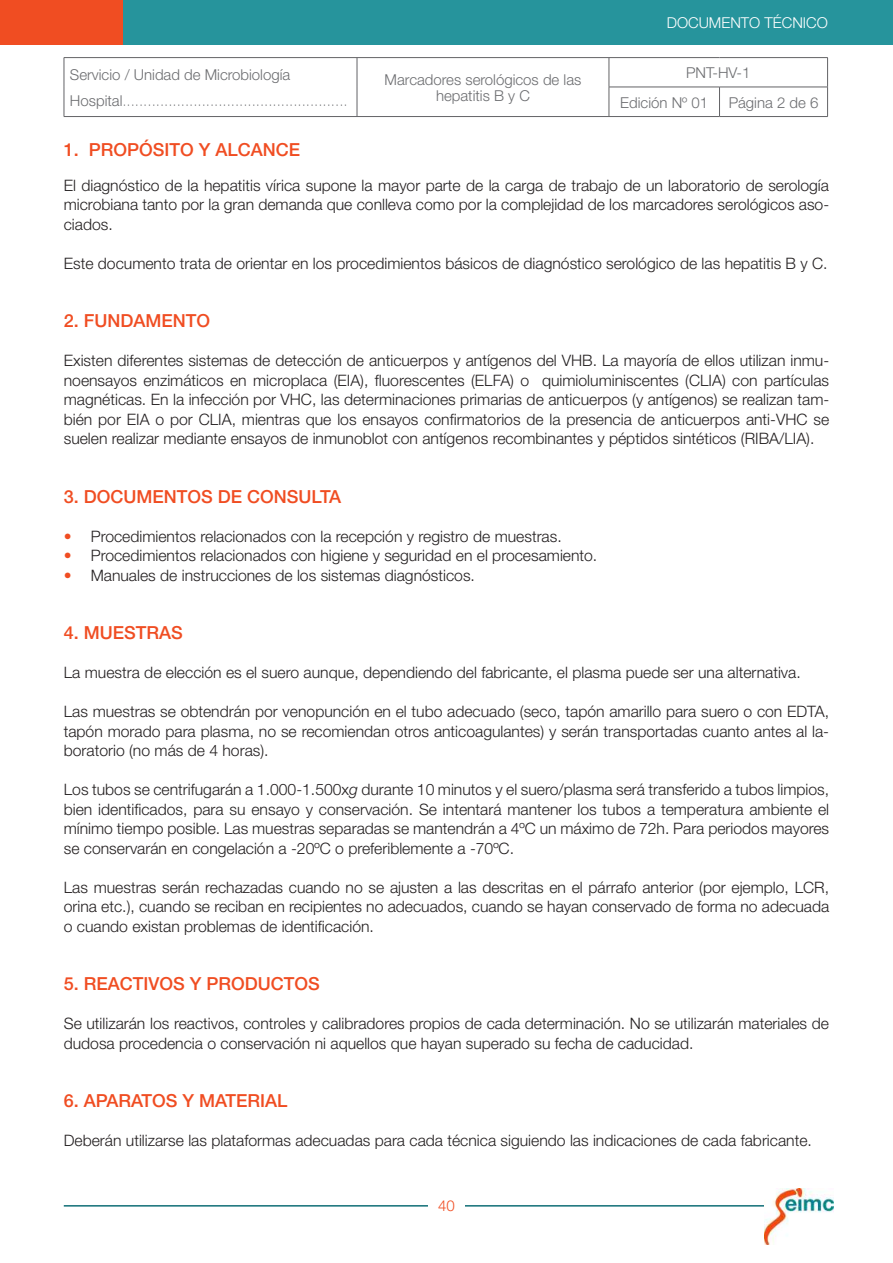
<style>
.page{position:relative;width:893px;height:1263px;background:#fff}
.page>*{position:absolute;margin:0;border:0;box-sizing:border-box;transform-origin:0 0}
.t1{font:500 18px "Helvetica Neue";color:#f04d22}
.t2{font:300 15.75px/19.5px "Helvetica Neue";color:#231f20;text-align:justify}
.t3{font:100 15px/25.5px "Helvetica Neue";color:#6c6d70}
.t4{font:300 15px/16.5px "Helvetica Neue";color:#6c6d70;text-align:center}
.t5{font:300 15px "Helvetica Neue";color:#fff}
.t6{font:300 15px "Helvetica Neue";color:#f04d22}
.s1{font-weight:300}
.s2{color:#f04d22}
.s3{font-style:italic}
</style>
<div class="page">
<hr style="left:64px;top:1205px;width:769px;height:1px;background:#106e76">
<div style="left:428px;top:1192px;width:37px;height:26px;background:#fff"></div>
<div style="left:0;top:0;width:123px;height:45px;background:#f04d22"></div>
<div style="left:123px;top:0;width:770px;height:45px;background:#26949c"></div>
<img style="left:764px;top:1188px;width:69px;height:56px">
<hr style="left:64px;top:57px;width:293px;height:1px;background:#636366">
<hr style="left:357px;top:57px;width:252px;height:1px;background:#636366">
<svg style="left:64px;top:58px;width:1px;height:58px"></svg>
<svg style="left:357px;top:58px;width:1px;height:58px"></svg>
<hr style="left:64px;top:116px;width:293px;height:1px;background:#636366">
<hr style="left:357px;top:116px;width:252px;height:1px;background:#636366">
<hr style="left:609px;top:57px;width:110px;height:1px;background:#636366">
<hr style="left:719px;top:57px;width:109px;height:1px;background:#636366">
<hr style="left:609px;top:87px;width:110px;height:1px;background:#636366">
<svg style="left:609px;top:58px;width:1px;height:58px"></svg>
<hr style="left:719px;top:87px;width:109px;height:1px;background:#636366">
<svg style="left:719px;top:87px;width:1px;height:29px"></svg>
<svg style="left:827px;top:58px;width:1px;height:58px"></svg>
<hr style="left:609px;top:116px;width:110px;height:1px;background:#636366">
<hr style="left:719px;top:116px;width:109px;height:1px;background:#636366">
<p class="t5" style="left:667px;top:14px;width:163px">DOCUMENTO TÉCNICO</p>
<p class="t3" style="left:70px;top:62px;width:279px"><span class="s1">Servicio / Unidad de Microbiología<br>Hospital</span>......................................................</p>
<p class="t4" style="left:385px;top:71px;width:198px">Marcadores serológicos de las hepatitis B y C</p>
<p class="t4" style="left:620px;top:58px;width:132px;line-height:29.4px;text-align:left;text-indent:66px">PNT-HV-1<br>Edición Nº 01</p>
<p class="t4" style="left:729px;top:94px;width:91px">Página 2 de 6</p>
<p class="t1" style="left:64px;top:139px;width:238px">1. PROPÓSITO Y ALCANCE</p>
<p class="t2" style="left:64px;top:175px;width:767px">El diagnóstico de la hepatitis vírica supone la mayor parte de la carga de trabajo de un laboratorio de serología microbiana tanto por la gran demanda que conlleva como por la complejidad de los marcadores serológicos aso&shy;ciados.</p>
<p class="t2" style="left:64px;top:253px;width:765px">Este documento trata de orientar en los procedimientos básicos de diagnóstico serológico de las hepatitis B y C.</p>
<p class="t1" style="left:64px;top:310px;width:148px">2. FUNDAMENTO</p>
<p class="t2" style="left:64px;top:350px;width:767px">Existen diferentes sistemas de detección de anticuerpos y antígenos del VHB. La mayoría de ellos utilizan inmu&shy;noensayos enzimáticos en microplaca (EIA), fluorescentes (ELFA) o quimioluminiscentes (CLIA) con partículas magnéticas. En la infección por VHC, las determinaciones primarias de anticuerpos (y antígenos) se realizan tam&shy;bién por EIA o por CLIA, mientras que los ensayos confirmatorios de la presencia de anticuerpos anti-VHC se suelen realizar mediante ensayos de inmunoblot con antígenos recombinantes y péptidos sintéticos (RIBA/LIA).</p>
<p class="t1" style="left:64px;top:485px;width:279px">3. DOCUMENTOS DE CONSULTA</p>
<p class="t2" style="left:64px;top:526px;width:499px"><span class="s2">•</span> Procedimientos relacionados con la recepción y registro de muestras.</p>
<p class="t2" style="left:64px;top:545px;width:535px"><span class="s2">•</span> Procedimientos relacionados con higiene y seguridad en el procesamiento.</p>
<p class="t2" style="left:64px;top:565px;width:413px"><span class="s2">•</span> Manuales de instrucciones de los sistemas diagnósticos.</p>
<p class="t1" style="left:64px;top:622px;width:121px">4. MUESTRAS</p>
<p class="t2" style="left:64px;top:662px;width:738px">La muestra de elección es el suero aunque, dependiendo del fabricante, el plasma puede ser una alternativa.</p>
<p class="t2" style="left:64px;top:701px;width:767px">Las muestras se obtendrán por venopunción en el tubo adecuado (seco, tapón amarillo para suero o con EDTA, tapón morado para plasma, no se recomiendan otros anticoagulantes) y serán transportadas cuanto antes al la&shy;boratorio (no más de 4 horas).</p>
<p class="t2" style="left:64px;top:779px;width:767px">Los tubos se centrifugarán a 1.000-1.500x<span class="s3">g</span> durante 10 minutos y el suero/plasma será transferido a tubos limpios, bien identificados, para su ensayo y conservación. Se intentará mantener los tubos a temperatura ambiente el mínimo tiempo posible. Las muestras separadas se mantendrán a 4ºC un máximo de 72h. Para periodos mayores se conservarán en congelación a -20ºC o preferiblemente a -70ºC.</p>
<p class="t2" style="left:64px;top:877px;width:767px">Las muestras serán rechazadas cuando no se ajusten a las descritas en el párrafo anterior (por ejemplo, LCR, orina etc.), cuando se reciban en recipientes no adecuados, cuando se hayan conservado de forma no adecuada o cuando existan problemas de identificación.</p>
<p class="t1" style="left:64px;top:973px;width:258px">5. REACTIVOS Y PRODUCTOS</p>
<p class="t2" style="left:64px;top:1013px;width:767px">Se utilizarán los reactivos, controles y calibradores propios de cada determinación. No se utilizarán materiales de dudosa procedencia o conservación ni aquellos que hayan superado su fecha de caducidad.</p>
<p class="t1" style="left:64px;top:1090px;width:225px">6. APARATOS Y MATERIAL</p>
<p class="t2" style="left:64px;top:1130px;width:750px">Deberán utilizarse las plataformas adecuadas para cada técnica siguiendo las indicaciones de cada fabricante.</p>
<p class="t6" style="left:438px;top:1196px;width:18px">40</p>
</div>
